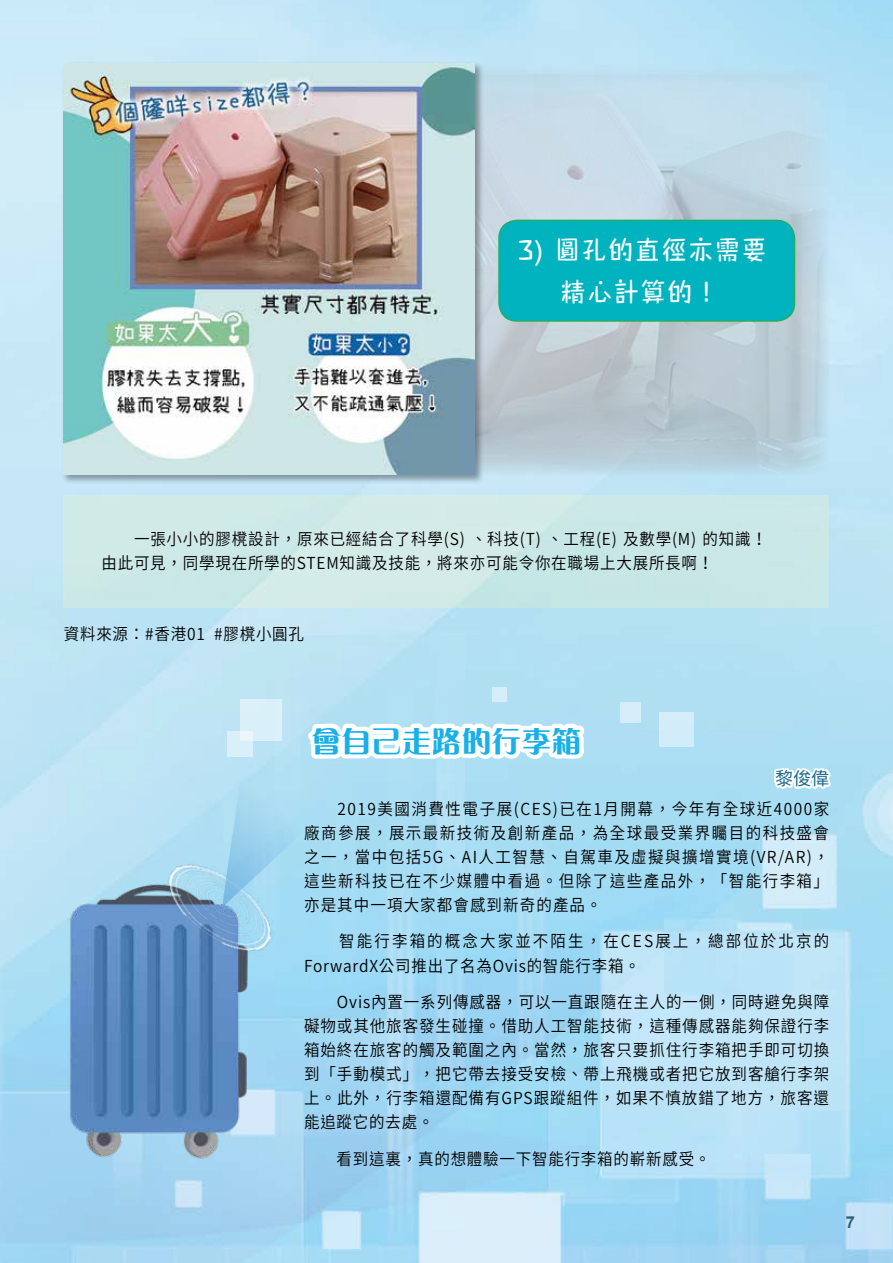
<style>
.page{position:relative;width:893px;height:1263px;background:#fff}
.page>*{position:absolute;margin:0;border:0;box-sizing:border-box;transform-origin:0 0}
.t1{font:800 30px "M Ellan HK";color:#19b0e8}
.t2{font:500 27px/42px "M Comic HK";letter-spacing:.05em;color:#fff;text-align:center;scale:.94 1}
.t3{font:18px "Noto Sans CJ Ktc";color:#1a698e}
.t4{font:600 16.5px/24px "Noto Sans CJ Ktc";letter-spacing:.05em;color:#000;text-align:justify;scale:.94 1}
.t5{font:600 16.5px/24px "Noto Sans CJ Ktc";letter-spacing:.105em;color:#000;scale:.94 1}
.t6{font:700 16.5px "Arial";color:#2d5d7b}
</style>
<div class="page">
<img style="left:0;top:0;width:893px;height:1263px">
<img style="left:484px;top:66px;width:345px;height:409px">
<div style="left:64px;top:495px;width:765px;height:112px;background:#cce8e7"></div>
<div style="left:499px;top:220px;width:295px;height:101px;background:#00b3bf;border-radius:18px"></div>
<div style="left:498px;top:220px;width:297px;height:102px;border:2px solid #24ae60;border-radius:18px"></div>
<div style="left:62px;top:62px;width:422px;height:422px;background:#000;opacity:.35"></div>
<img style="left:64px;top:64px;width:411px;height:411px">
<svg style="left:767px;top:624px;width:66px;height:168px"></svg>
<div style="left:620px;top:702px;width:21px;height:21px;background:#d4edf7"></div>
<div style="left:492px;top:688px;width:14px;height:14px;background:#d4edf7"></div>
<div style="left:659px;top:712px;width:35px;height:35px;background:#d3edf9"></div>
<img style="left:54px;top:862px;width:208px;height:303px">
<img style="left:135px;top:829px;width:171px;height:156px">
<svg style="left:222px;top:699px;width:369px;height:208px"></svg>
<h2 class="t2" style="left:519px;top:227px;width:265px">3) 圓孔的直徑亦需要精心計算的！</h2>
<p class="t4" style="left:101px;top:527px;width:709px;text-indent:33px">一張小小的膠櫈設計，原來已經結合了科學(S) 、科技(T) 、工程(E) 及數學(M) 的知識！由此可見，同學現在所學的STEM知識及技能，將來亦可能令你在職場上大展所長啊！</p>
<p class="t4" style="left:64px;top:622px;width:257px">資料來源：#香港01 #膠櫈小圓孔</p>
<h1 class="t1" style="left:311px;top:720px;width:272px">會自己走路的行李箱</h1>
<p class="t3" style="left:775px;top:768px;width:55px">黎俊偉</p>
<p class="t4" style="left:304px;top:797px;width:560px;text-indent:33px">2019美國消費性電子展(CES)已在1月開幕，今年有全球近4000家廠商參展，展示最新技術及創新產品，為全球最受業界矚目的科技盛會之一，當中包括5G、AI人工智慧、自駕車及虛擬與擴增實境(VR/AR)，這些新科技已在不少媒體中看過。但除了這些產品外，「智能行李箱」亦是其中一項大家都會感到新奇的產品。</p>
<p class="t5" style="left:304px;top:930px;width:560px;text-indent:35px">智能行李箱的概念大家並不陌生，在CES展上，總部位於北京的<br>ForwardX公司推出了名為Ovis的智能行李箱。</p>
<p class="t4" style="left:304px;top:990px;width:560px;text-indent:33px">Ovis內置一系列傳感器，可以一直跟隨在主人的一側，同時避免與障礙物或其他旅客發生碰撞。借助人工智能技術，這種傳感器能夠保證行李箱始終在旅客的觸及範圍之內。當然，旅客只要抓住行李箱把手即可切換到「手動模式」，把它帶去接受安檢、帶上飛機或者把它放到客艙行李架上。此外，行李箱還配備有GPS跟蹤組件，如果不慎放錯了地方，旅客還能追蹤它的去處。</p>
<p class="t4" style="left:337px;top:1147px;width:399px">看到這裏，真的想體驗一下智能行李箱的嶄新感受。</p>
<p class="t6" style="left:846px;top:1210px;width:11px">7</p>
</div>
